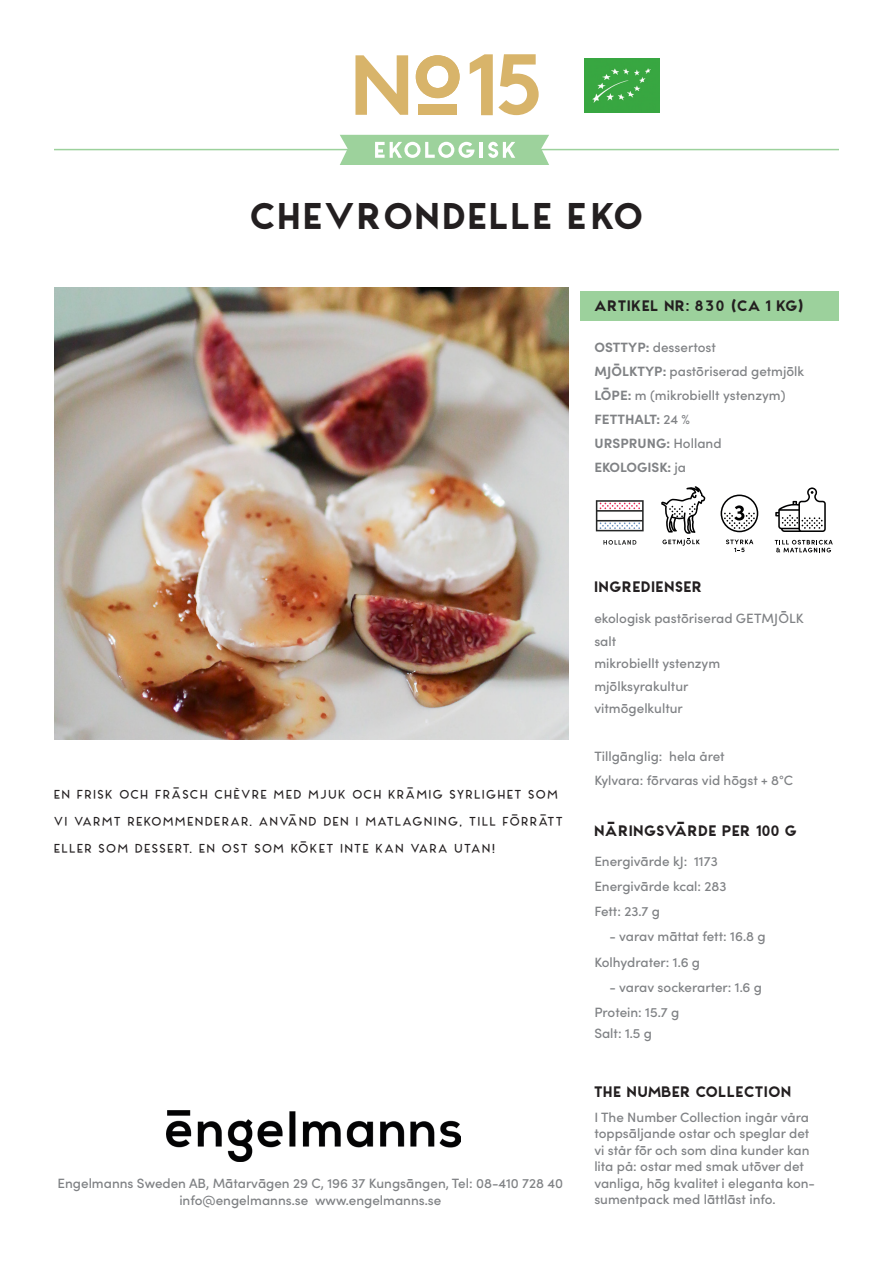
<style>
.page{position:relative;width:893px;height:1263px;background:#fff}
.page>*{position:absolute;margin:0;border:0;box-sizing:border-box;transform-origin:0 0}
.t1{font:700 77.25px "Engelmanns Display";color:#d8b46a}
.t2{font:700 33px "Engelmanns Display";letter-spacing:.1em;color:#231f20}
.t3{font:500 13.5px/24px "Engelmanns Body";color:#808285}
.t4{font:700 13.5px "Engelmanns Display";letter-spacing:.08em;color:#231f20}
.t5{font:12px "Engelmanns Display";letter-spacing:.16em;color:#231f20}
.s1{font-weight:700}
</style>
<div class="page">
<div style="left:580px;top:292px;width:259px;height:29px;background:#9cd19c"></div>
<hr style="left:54px;top:149px;width:785px;height:1px;background:#9cd19c">
<svg style="left:340px;top:135px;width:209px;height:30px"></svg>
<img style="left:585px;top:58px;width:75px;height:55px">
<svg style="left:726px;top:539px;width:27px;height:13px"></svg>
<svg style="left:721px;top:495px;width:37px;height:37px"></svg>
<svg style="left:603px;top:540px;width:33px;height:5px"></svg>
<svg style="left:596px;top:500px;width:48px;height:31px"></svg>
<img style="left:167px;top:1111px;width:293px;height:50px">
<svg style="left:661px;top:486px;width:44px;height:60px"></svg>
<svg style="left:775px;top:540px;width:58px;height:12px"></svg>
<svg style="left:775px;top:487px;width:51px;height:45px"></svg>
<img style="left:54px;top:287px;width:515px;height:453px">
<svg style="left:355px;top:55px;width:53px;height:60px"></svg>
<div style="left:418px;top:105px;width:39px;height:10px;background:#d8b46a"></div>
<svg style="left:416px;top:55px;width:44px;height:43px"></svg>
<p class="t1" style="left:468px;top:30px;width:75px">15</p>
<p class="t2" style="left:251px;top:192px;width:393px">CHEVRONDELLE EKO</p>
<p class="t4" style="left:594px;top:297px;width:210px">ARTIKEL NR: 830 (CA 1 KG)</p>
<p class="t3" style="left:594px;top:334px;width:211px"><span class="s1">OSTTYP:</span> dessertost<br><span class="s1">MJÖLKTYP:</span> pastöriserad getmjölk<br><span class="s1">LÖPE:</span> m (mikrobiellt ystenzym)<br><span class="s1">FETTHALT:</span> 24 %<br><span class="s1">URSPRUNG:</span> Holland<br><span class="s1">EKOLOGISK:</span> ja</p>
<p class="t5" style="left:54px;top:787px;width:505px">EN FRISK OCH FRÄSCH CHÈVRE MED MJUK OCH KRÄMIG SYRLIGHET SOM</p>
<p class="t5" style="left:54px;top:814px;width:510px">VI VARMT REKOMMENDERAR. ANVÄND DEN I MATLAGNING, TILL FÖRRÄTT</p>
<p class="t5" style="left:54px;top:841px;width:442px">ELLER SOM DESSERT. EN OST SOM KÖKET INTE KAN VARA UTAN!</p>
<p class="t3" style="left:58px;top:1171px;width:507px">Engelmanns Sweden AB, Mätarvägen 29 C, 196 37 Kungsängen, Tel: 08-410 728 40</p>
<p class="t3" style="left:179px;top:1187px;width:264px">info@engelmanns.se www.engelmanns.se</p>
<p class="t4" style="left:594px;top:577px;width:109px">INGREDIENSER</p>
<p class="t3" style="left:594px;top:606px;width:211px;line-height:22.5px">ekologisk pastöriserad GETMJÖLK salt<br>mikrobiellt ystenzym mjölksyrakultur<br>vitmögelkultur</p>
<p class="t3" style="left:594px;top:743px;width:200px">Tillgänglig: hela året<br>Kylvara: förvaras vid högst + 8°C</p>
<p class="t4" style="left:594px;top:821px;width:204px">NÄRINGSVÄRDE PER 100 G</p>
<p class="t3" style="left:594px;top:848px;width:125px">Energivärde kJ: 1173</p>
<p class="t3" style="left:594px;top:873px;width:134px">Energivärde kcal: 283</p>
<p class="t3" style="left:594px;top:898px;width:67px">Fett: 23.7 g</p>
<p class="t3" style="left:609px;top:924px;width:158px">- varav mättat fett: 16.8 g</p>
<p class="t3" style="left:594px;top:949px;width:107px">Kolhydrater: 1.6 g</p>
<p class="t3" style="left:609px;top:974px;width:154px">- varav sockerarter: 1.6 g</p>
<p class="t3" style="left:594px;top:1001px;width:86px;line-height:21px">Protein: 15.7 g<br>Salt: 1.5 g</p>
<p class="t4" style="left:594px;top:1082px;width:198px">THE NUMBER COLLECTION</p>
<p class="t3" style="left:594px;top:1108px;width:222px;line-height:16.5px">I The Number Collection ingår våra toppsäljande ostar och speglar det vi står för och som dina kunder kan lita på: ostar med smak utöver det vanliga, hög kvalitet i eleganta kon&shy;sumentpack med lättläst info.</p>
</div>
